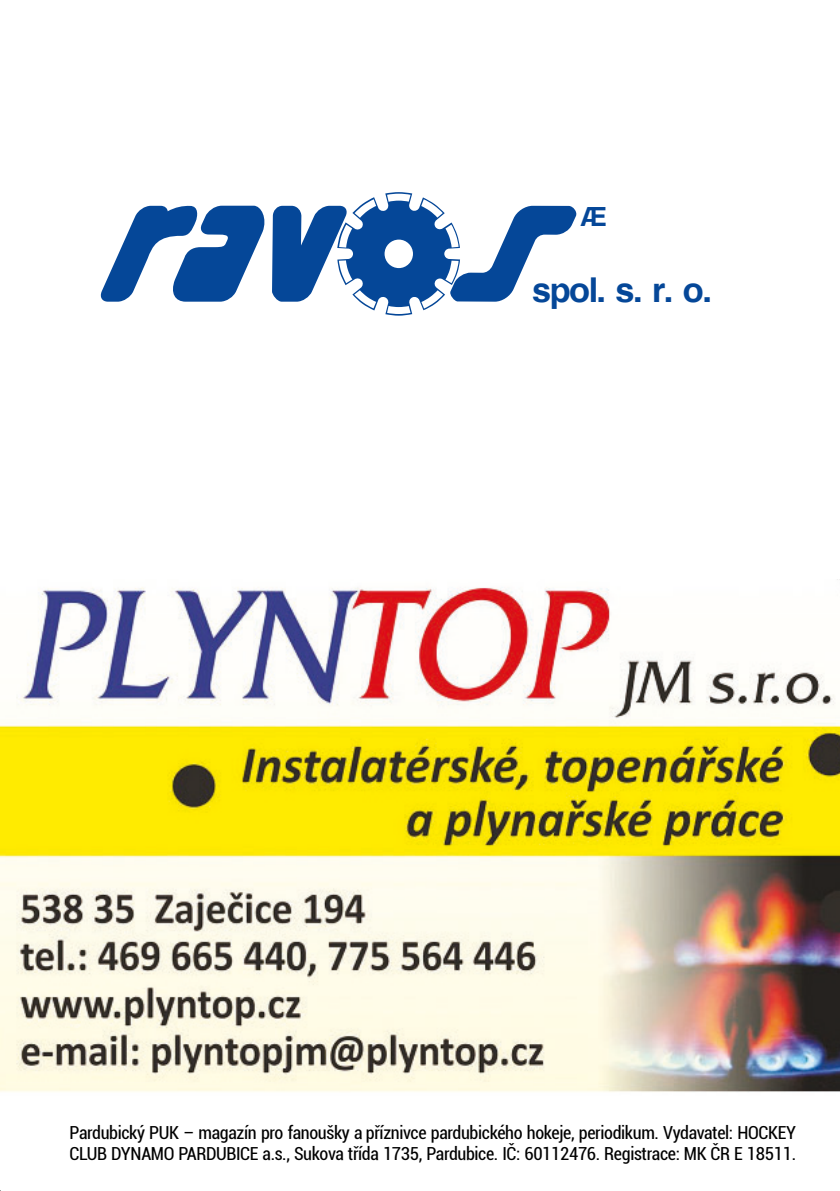
<style>
.page{position:relative;width:840px;height:1191px;background:#fff}
.page>*{position:absolute;margin:0;border:0;box-sizing:border-box;transform-origin:0 0}
.t1{font:700 34.2px "Switzerland";color:#054798}
.t2{font:700 26.4px "Switzerland";color:#054798}
.t3{font:condensed 18px/21.6px "Roboto";letter-spacing:-.02em;color:#000}
</style>
<div class="page">
<img style="left:0;top:587px;width:839px;height:505px">
<svg style="left:100px;top:192px;width:477px;height:124px"></svg>
<h2 class="t2" style="left:580px;top:200px;width:28px">Æ</h2>
<h1 class="t1" style="left:532px;top:269px;width:181px">spol. s. r. o.</h1>
<p class="t3" style="left:69px;top:1121px;width:727px">Pardubický PUK – magazín pro fanoušky a příznivce pardubického hokeje, periodikum. Vydavatel: HOCKEY<br>CLUB DYNAMO PARDUBICE a.s., Sukova třída 1735, Pardubice. IČ: 60112476. Registrace: MK ČR E 18511.</p>
</div>
